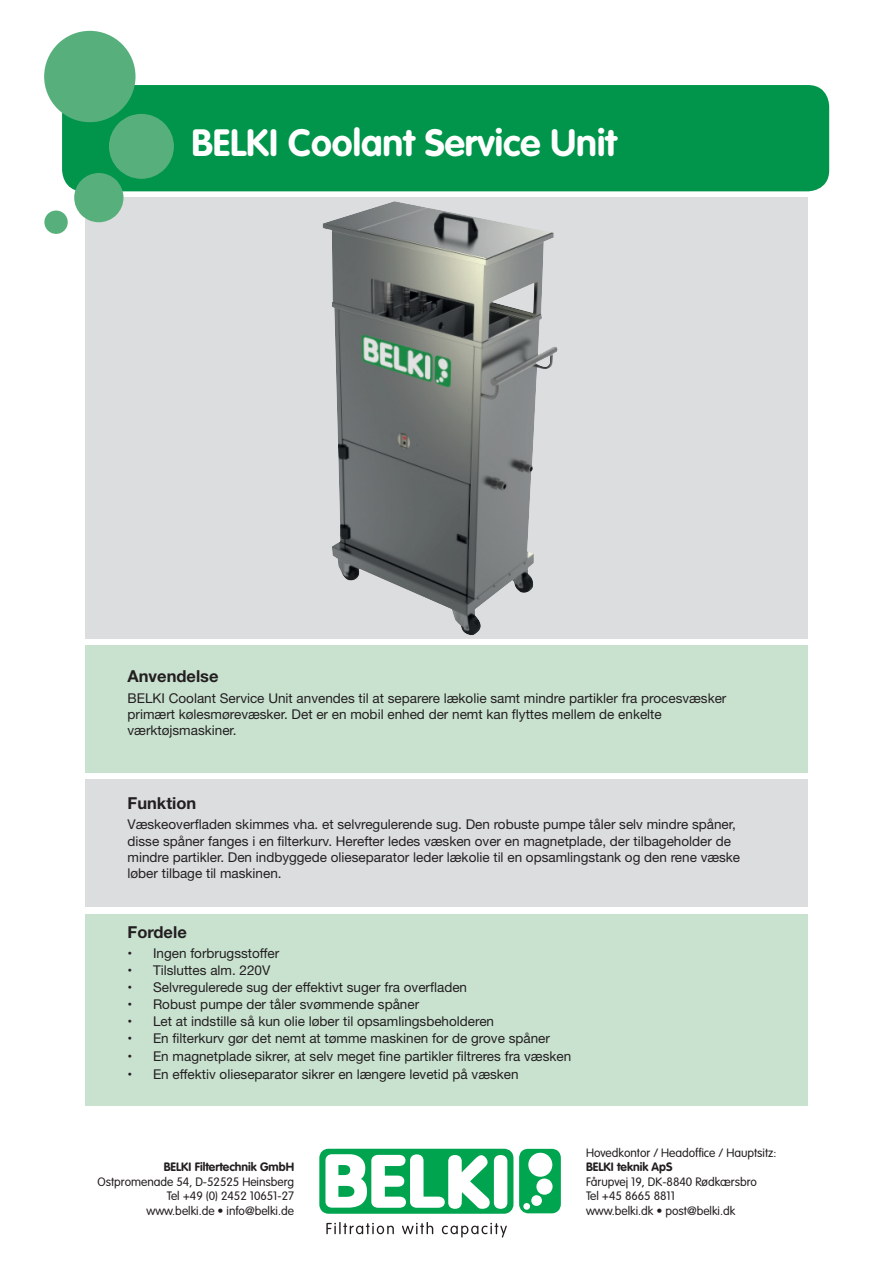
<style>
.page{position:relative;width:893px;height:1263px;background:#fff}
.page>*{position:absolute;margin:0;border:0;box-sizing:border-box;transform-origin:0 0}
.t1{font:700 37.5px "VAG Rounded";color:#fff}
.t2{font:700 16.5px "Helvetica Neue";color:#231f20}
.t3{font:13.5px/16.2px "Helvetica Neue";color:#231f20}
.t4{font:300 12px/14.4px "VAG Rounded";color:#231f20}
.t5{font:700 12px "VAG Rounded";color:#231f20}
</style>
<div class="page">
<div style="left:62px;top:85px;width:767px;height:106px;background:#00954a;border-radius:21px"></div>
<div style="left:319px;top:1149px;width:194px;height:65px;background:#00a44f;border-radius:10px"></div>
<div style="left:494px;top:1155px;width:13px;height:54px;background:#fff;border-radius:7px"></div>
<svg style="left:325px;top:1154px;width:165px;height:55px"></svg>
<div style="left:519px;top:1149px;width:42px;height:64px;background:#00a54f;border-radius:9px"></div>
<svg style="left:326px;top:1222px;width:68px;height:12px"></svg>
<svg style="left:402px;top:1222px;width:31px;height:12px"></svg>
<svg style="left:442px;top:1223px;width:65px;height:14px"></svg>
<svg style="left:523px;top:1153px;width:30px;height:57px"></svg>
<div style="left:85px;top:197px;width:723px;height:442px;background:#dcdddf"></div>
<div style="left:85px;top:645px;width:723px;height:128px;background:#c9e2d0"></div>
<div style="left:85px;top:780px;width:723px;height:127px;background:#dcdddf"></div>
<div style="left:85px;top:914px;width:723px;height:192px;background:#c9e2d0"></div>
<img style="left:323px;top:201px;width:234px;height:434px">
<svg style="left:44px;top:31px;width:130px;height:203px"></svg>
<h1 class="t1" style="left:191px;top:127px;width:427px">BELKI Coolant Service Unit</h1>
<p class="t2" style="left:128px;top:670px;width:93px">Anvendelse</p>
<p class="t3" style="left:128px;top:691px;width:600px">BELKI Coolant Service Unit anvendes til at separere lækolie samt mindre partikler fra procesvæsker primært kølesmørevæsker. Det er en mobil enhed der nemt kan flyttes mellem de enkelte værktøjsmaskiner.</p>
<p class="t2" style="left:128px;top:797px;width:70px">Funktion</p>
<p class="t3" style="left:128px;top:818px;width:614px">Væskeoverfladen skimmes vha. et selvregulerende sug. Den robuste pumpe tåler selv mindre spåner, disse spåner fanges i en filterkurv. Herefter ledes væsken over en magnetplade, der tilbageholder de mindre partikler. Den indbyggede olieseparator leder lækolie til en opsamlingstank og den rene væske løber tilbage til maskinen.</p>
<p class="t2" style="left:128px;top:926px;width:61px">Fordele</p>
<p class="t3" style="left:128px;top:947px;width:153px">• Ingen forbrugsstoffer</p>
<p class="t3" style="left:128px;top:964px;width:144px">• Tilsluttes alm. 220V</p>
<p class="t3" style="left:128px;top:981px;width:341px">• Selvregulerede sug der effektivt suger fra overfladen</p>
<p class="t3" style="left:128px;top:998px;width:293px">• Robust pumpe der tåler svømmende spåner</p>
<p class="t3" style="left:128px;top:1015px;width:368px">• Let at indstille så kun olie løber til opsamlingsbeholderen</p>
<p class="t3" style="left:128px;top:1032px;width:424px">• En filterkurv gør det nemt at tømme maskinen for de grove spåner</p>
<p class="t3" style="left:128px;top:1049px;width:445px">• En magnetplade sikrer, at selv meget fine partikler filtreres fra væsken</p>
<p class="t3" style="left:128px;top:1068px;width:393px">• En effektiv olieseparator sikrer en længere levetid på væsken</p>
<p class="t5" style="left:164px;top:1162px;width:132px">BELKI Filtertechnik GmbH</p>
<p class="t4" style="left:98px;top:1175px;width:198px;text-align:right">Ostpromenade 54, D-52525 Heinsberg<br>Tel +49 (0) 2452 10651-27 www.belki.de • info@belki.de</p>
<p class="t4" style="left:586px;top:1146px;width:192px">Hovedkontor / Headoffice / Hauptsitz:</p>
<p class="t5" style="left:586px;top:1162px;width:88px">BELKI teknik ApS</p>
<p class="t4" style="left:586px;top:1175px;width:172px">Fårupvej 19, DK-8840 Rødkærsbro<br>Tel +45 8665 8811<br>www.belki.dk • post@belki.dk</p>
</div>
